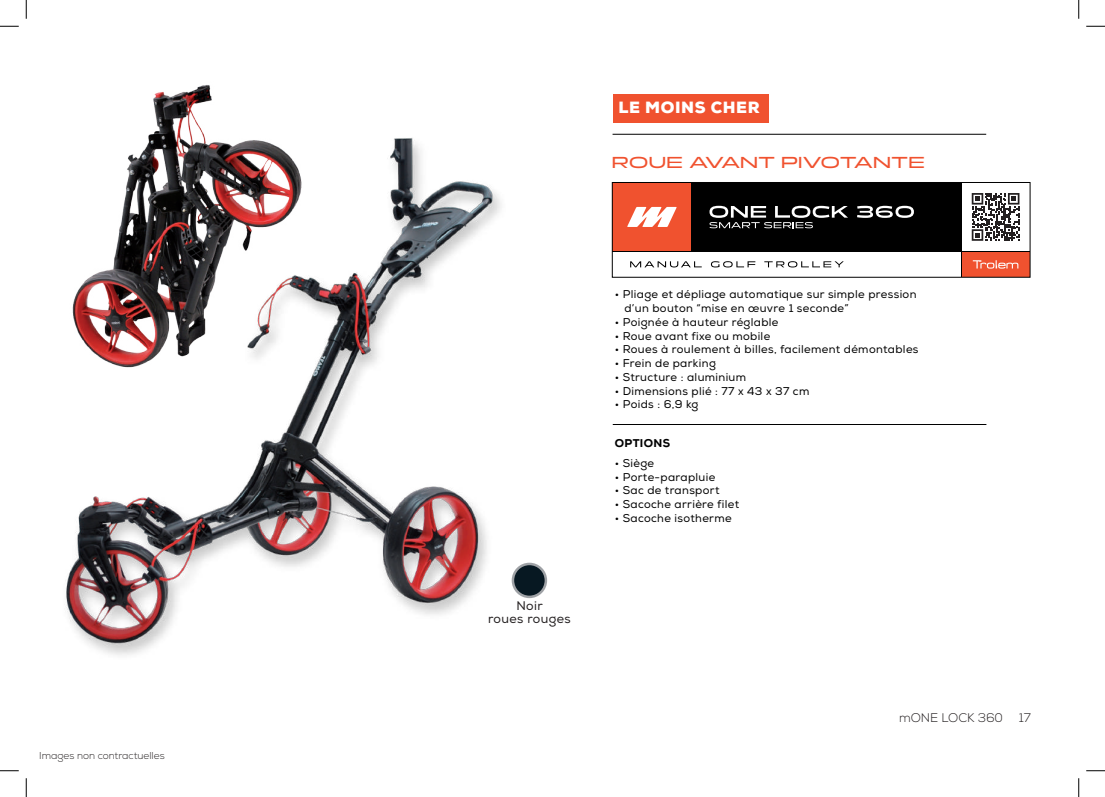
<style>
.page{position:relative;width:1105px;height:797px;background:#fff}
.page>*{position:absolute;margin:0;border:0;box-sizing:border-box;transform-origin:0 0}
.t1{font:500 16.25px "Panchang";letter-spacing:.03em;color:#f0522f}
.t2{font:900 16.25px "Nexa";letter-spacing:.04em;color:#fff}
.t3{font:12.5px/12.5px "Nexa";letter-spacing:.03em;color:#231f20;text-align:center}
.t4{font:300 12.5px "Nexa";color:#231f20}
.t5{font:11.25px/13.8px "Nexa";letter-spacing:.03em;color:#000}
.t6{font:800 11.25px "Nexa";letter-spacing:.03em;color:#000}
.t7{font:300 10px "Nexa";color:#231f20}
</style>
<div class="page">
<hr style="left:613px;top:424px;width:373px;height:1px;background:#000">
<hr style="left:612px;top:134px;width:374px;height:1px;background:#000">
<img style="left:66px;top:138px;width:478px;height:517px">
<img style="left:66px;top:85px;width:238px;height:405px">
<div style="left:513px;top:564px;width:33px;height:33px;background:#071822;border-radius:50%"></div>
<div style="left:512px;top:562px;width:35px;height:36px;border:2px solid #9fa2a6;border-radius:50%"></div>
<div style="left:613px;top:94px;width:155px;height:28px;background:#f0522f"></div>
<div style="left:612px;top:182px;width:80px;height:69px;background:#f0522f"></div>
<div style="left:692px;top:182px;width:269px;height:69px;background:#000"></div>
<div style="left:961px;top:251px;width:69px;height:26px;background:#f0522f"></div>
<svg style="left:630px;top:261px;width:72px;height:6px"></svg>
<svg style="left:711px;top:261px;width:44px;height:6px"></svg>
<svg style="left:764px;top:261px;width:80px;height:6px"></svg>
<hr style="left:961px;top:182px;width:1px;height:95px;background:#000">
<hr style="left:612px;top:251px;width:418px;height:1px;background:#000">
<svg style="left:857px;top:206px;width:57px;height:12px"></svg>
<svg style="left:709px;top:206px;width:139px;height:22px"></svg>
<svg style="left:973px;top:260px;width:45px;height:8px"></svg>
<div style="left:612px;top:182px;width:418px;height:96px;border:1px solid #000"></div>
<svg style="left:627px;top:207px;width:50px;height:20px"></svg>
<svg style="left:972px;top:193px;width:47px;height:48px"></svg>
<svg style="left:0;top:25px;width:19px;height:2px"></svg>
<svg style="left:1086px;top:25px;width:19px;height:2px"></svg>
<svg style="left:0;top:770px;width:19px;height:1px"></svg>
<svg style="left:1086px;top:770px;width:19px;height:1px"></svg>
<svg style="left:25px;top:0;width:2px;height:19px"></svg>
<svg style="left:25px;top:778px;width:2px;height:19px"></svg>
<svg style="left:1078px;top:0;width:1px;height:19px"></svg>
<svg style="left:1078px;top:778px;width:1px;height:19px"></svg>
<p class="t7" style="left:39px;top:750px;width:127px">Images non contractuelles</p>
<h1 class="t2" style="left:618px;top:97px;width:143px">LE MOINS CHER</h1>
<h1 class="t1" style="left:612px;top:152px;width:315px">ROUE AVANT PIVOTANTE</h1>
<p class="t3" style="left:488px;top:600px;width:84px">Noir<br>roues rouges</p>
<p class="t5" style="left:624px;top:288px;width:294px;text-indent:-10px">• Pliage et dépliage automatique sur simple pression d’un bouton “mise en œuvre 1 seconde”</p>
<p class="t5" style="left:615px;top:315px;width:165px">• Poignée à hauteur réglable</p>
<p class="t5" style="left:615px;top:329px;width:157px">• Roue avant fixe ou mobile</p>
<p class="t5" style="left:615px;top:343px;width:305px">• Roues à roulement à billes, facilement démontables</p>
<p class="t5" style="left:615px;top:357px;width:103px">• Frein de parking</p>
<p class="t5" style="left:615px;top:370px;width:133px">• Structure : aluminium</p>
<p class="t5" style="left:615px;top:384px;width:196px">• Dimensions plié : 77 x 43 x 37 cm</p>
<p class="t5" style="left:615px;top:398px;width:85px">• Poids : 6,9 kg</p>
<p class="t6" style="left:615px;top:436px;width:57px">OPTIONS</p>
<p class="t5" style="left:615px;top:456px;width:41px">• Siège</p>
<p class="t5" style="left:615px;top:470px;width:102px">• Porte-parapluie</p>
<p class="t5" style="left:615px;top:484px;width:106px">• Sac de transport</p>
<p class="t5" style="left:615px;top:497px;width:126px">• Sacoche arrière filet</p>
<p class="t5" style="left:615px;top:511px;width:118px">• Sacoche isotherme</p>
<p class="t4" style="left:899px;top:710px;width:105px">mONE LOCK 360</p>
<p class="t4" style="left:1019px;top:710px;width:14px">17</p>
</div>
